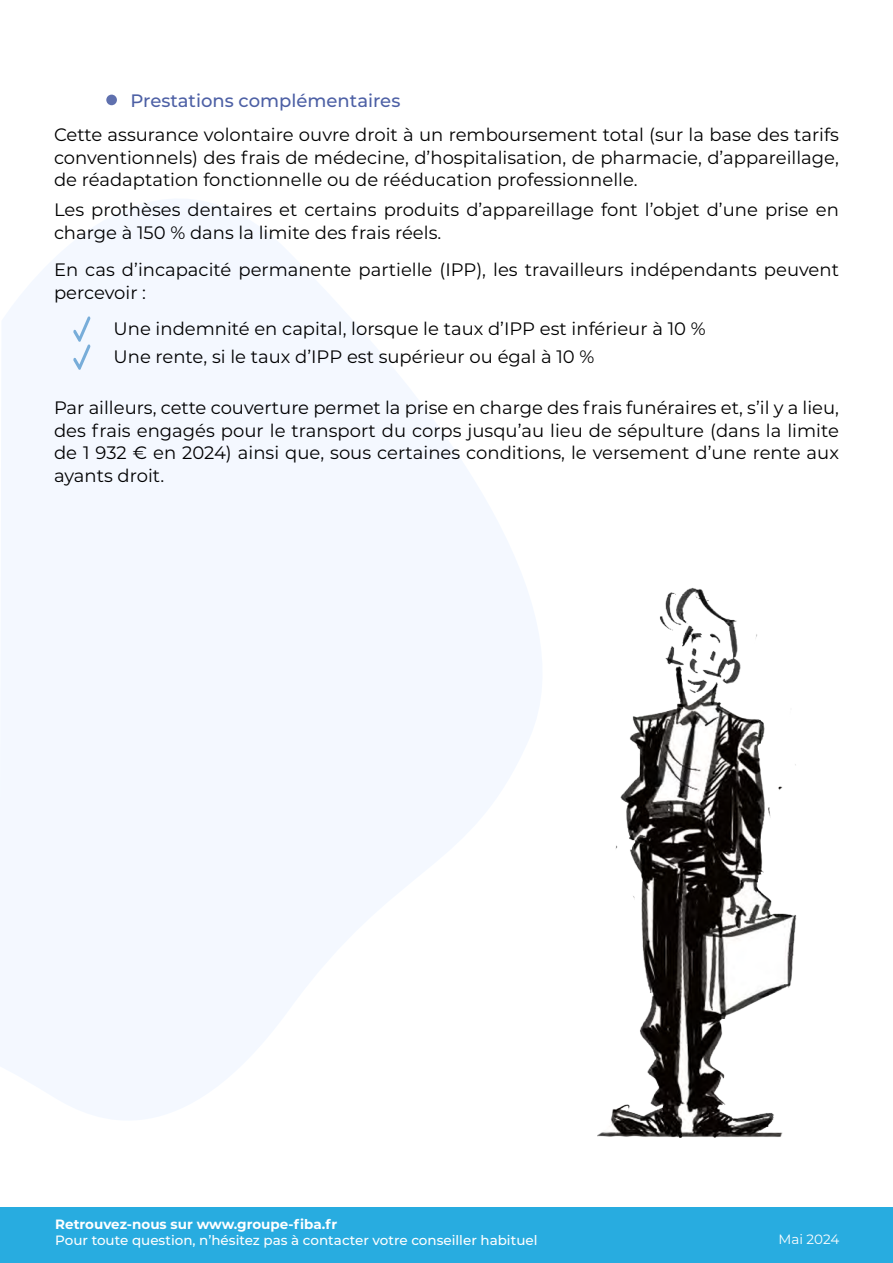
<style>
.page{position:relative;width:893px;height:1263px;background:#fff}
.page>*{position:absolute;margin:0;border:0;box-sizing:border-box;transform-origin:0 0}
.t1{font:18px/22.5px "Montserrat";color:#000}
.t2{font:500 18px "Montserrat";color:#4d60a5}
.t3{font:500 13.5px "Montserrat";color:#fff}
.t4{font:700 13.5px "Montserrat";color:#fff}
.t5{font:13.5px "Montserrat";color:#fff}
</style>
<div class="page">
<svg style="left:0;top:199px;width:542px;height:921px;fill:#f4f8ff"></svg>
<img style="left:597px;top:587px;width:200px;height:551px">
<div style="left:0;top:1208px;width:893px;height:55px;background:#28ace0"></div>
<div style="left:106px;top:95px;width:11px;height:10px;background:#5f70ae;border-radius:50%"></div>
<svg style="left:73px;top:316px;width:18px;height:54px"></svg>
<p class="t2" style="left:131px;top:88px;width:271px">Prestations complémentaires</p>
<p class="t1" style="left:54px;top:123px;width:786px;text-align:justify">Cette assurance volontaire ouvre droit à un remboursement total (sur la base des tarifs conventionnels) des frais de médecine, d’hospitalisation, de pharmacie, d’appareillage, de réadaptation fonctionnelle ou de rééducation professionnelle.</p>
<p class="t1" style="left:54px;top:198px;width:786px">Les prothèses dentaires et certains produits d’appareillage font l’objet d’une prise en charge à 150 % dans la limite des frais réels.</p>
<p class="t1" style="left:54px;top:258px;width:786px">En cas d’incapacité permanente partielle (IPP), les travailleurs indépendants peuvent percevoir :</p>
<p class="t1" style="left:114px;top:313px;width:594px;line-height:28.5px">Une indemnité en capital, lorsque le taux d’IPP est inférieur à 10 %<br>Une rente, si le taux d’IPP est supérieur ou égal à 10 %</p>
<p class="t1" style="left:54px;top:396px;width:786px;text-align:justify">Par ailleurs, cette couverture permet la prise en charge des frais funéraires et, s’il y a lieu, des frais engagés pour le transport du corps jusqu’au lieu de sépulture (dans la limite de 1 932 € en 2024) ainsi que, sous certaines conditions, le versement d’une rente aux ayants droit.</p>
<p class="t4" style="left:55px;top:1214px;width:284px">Retrouvez-nous sur www.groupe-fiba.fr</p>
<p class="t3" style="left:55px;top:1231px;width:484px">Pour toute question, n’hésitez pas à contacter votre conseiller habituel</p>
<p class="t5" style="left:778px;top:1230px;width:62px">Mai 2024</p>
</div>
